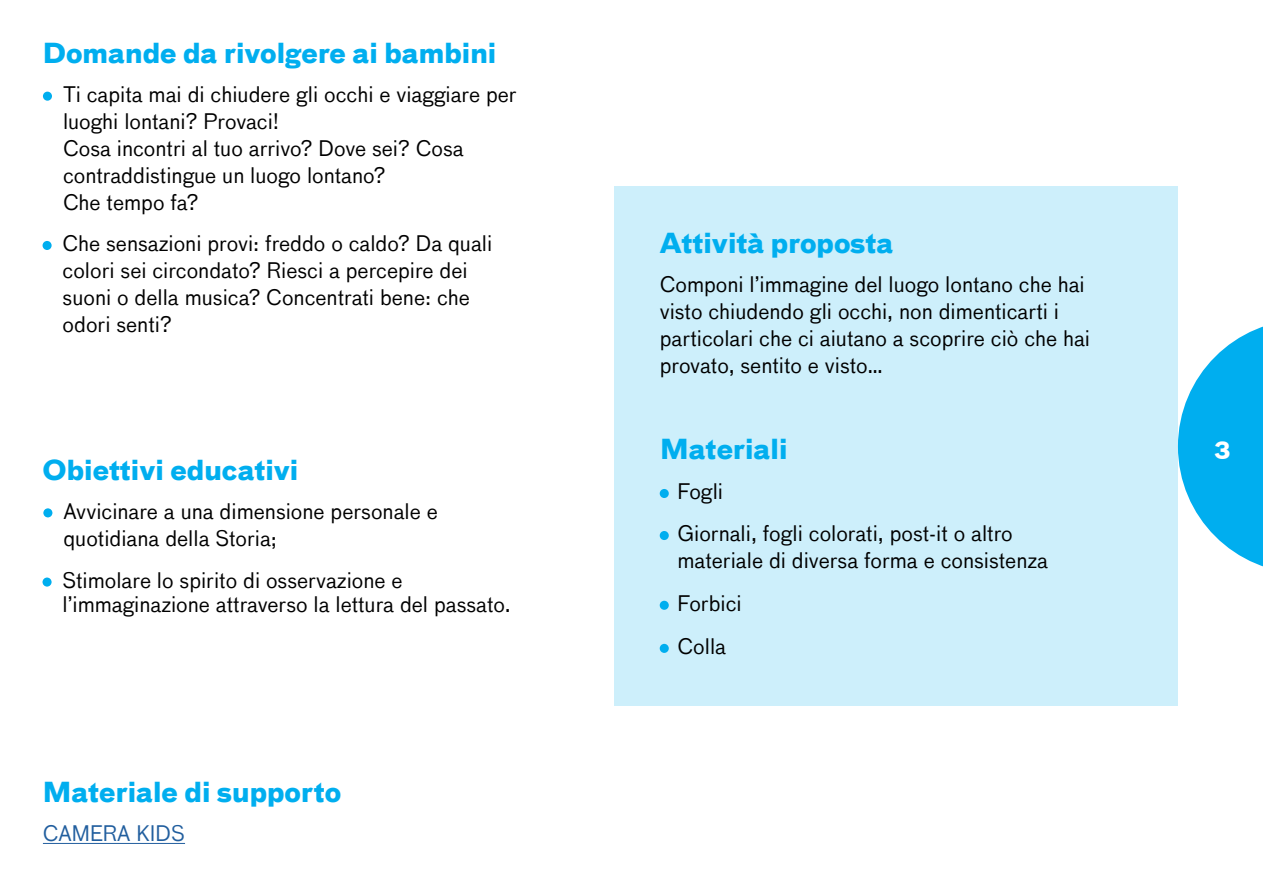
<style>
.page{position:relative;width:1263px;height:893px;background:#fff}
.page>*{position:absolute;margin:0;border:0;box-sizing:border-box;transform-origin:0 0}
.t1{font:700 27px "Bau";color:#00aeef}
.t2{font:700 24px "Bau";color:#fff}
.t3{font:21px/27px "Bau";color:#000}
.t4{font:21px "Bau";color:#215e9e}
</style>
<div class="page">
<svg style="left:1178px;top:326px;width:85px;height:241px"></svg>
<div style="left:614px;top:187px;width:564px;height:519px;background:#cdeffb"></div>
<div style="left:43px;top:92px;width:9px;height:9px;background:#00aeef;border-radius:50%"></div>
<div style="left:43px;top:241px;width:9px;height:9px;background:#00aeef;border-radius:50%"></div>
<div style="left:43px;top:508px;width:9px;height:9px;background:#00aeef;border-radius:50%"></div>
<div style="left:43px;top:577px;width:9px;height:10px;background:#00aeef;border-radius:50%"></div>
<div style="left:660px;top:489px;width:9px;height:9px;background:#00aeef;border-radius:50%"></div>
<div style="left:660px;top:531px;width:9px;height:9px;background:#00aeef;border-radius:50%"></div>
<hr style="left:43px;top:843px;width:142px;height:1px;background:#215e9e">
<div style="left:660px;top:601px;width:9px;height:9px;background:#00aeef;border-radius:50%"></div>
<div style="left:660px;top:644px;width:9px;height:9px;background:#00aeef;border-radius:50%"></div>
<p class="t1" style="left:43px;top:34px;width:455px">Domande da rivolgere ai bambini</p>
<p class="t3" style="left:63px;top:81px;width:455px">Ti capita mai di chiudere gli occhi e viaggiare per luoghi lontani? Provaci!<br>Cosa incontri al tuo arrivo? Dove sei? Cosa contraddistingue un luogo lontano?<br>Che tempo fa?</p>
<p class="t3" style="left:63px;top:230px;width:431px">Che sensazioni provi: freddo o caldo? Da quali colori sei circondato? Riesci a percepire dei suoni o della musica? Concentrati bene: che odori senti?</p>
<p class="t1" style="left:43px;top:451px;width:257px">Obiettivi educativi</p>
<p class="t3" style="left:63px;top:498px;width:376px">Avvicinare a una dimensione personale e quotidiana della Storia;</p>
<p class="t3" style="left:62px;top:568px;width:450px;line-height:24px">Stimolare lo spirito di osservazione e l’immaginazione attraverso la lettura del passato.</p>
<p class="t1" style="left:43px;top:773px;width:300px">Materiale di supporto</p>
<p class="t4" style="left:43px;top:821px;width:144px">CAMERA KIDS</p>
<p class="t1" style="left:659px;top:224px;width:235px">Attività proposta</p>
<p class="t3" style="left:660px;top:271px;width:432px">Componi l’immagine del luogo lontano che hai visto chiudendo gli occhi, non dimenticarti i particolari che ci aiutano a scoprire ciò che hai provato, sentito e visto…</p>
<p class="t1" style="left:660px;top:431px;width:129px">Materiali</p>
<p class="t3" style="left:677px;top:478px;width:47px">Fogli</p>
<p class="t3" style="left:677px;top:520px;width:372px">Giornali, fogli colorati, post-it o altro materiale di diversa forma e consistenza</p>
<p class="t3" style="left:677px;top:582px;width:66px;line-height:43px">Forbici<br>Colla</p>
<p class="t2" style="left:1214px;top:430px;width:17px">3</p>
</div>
